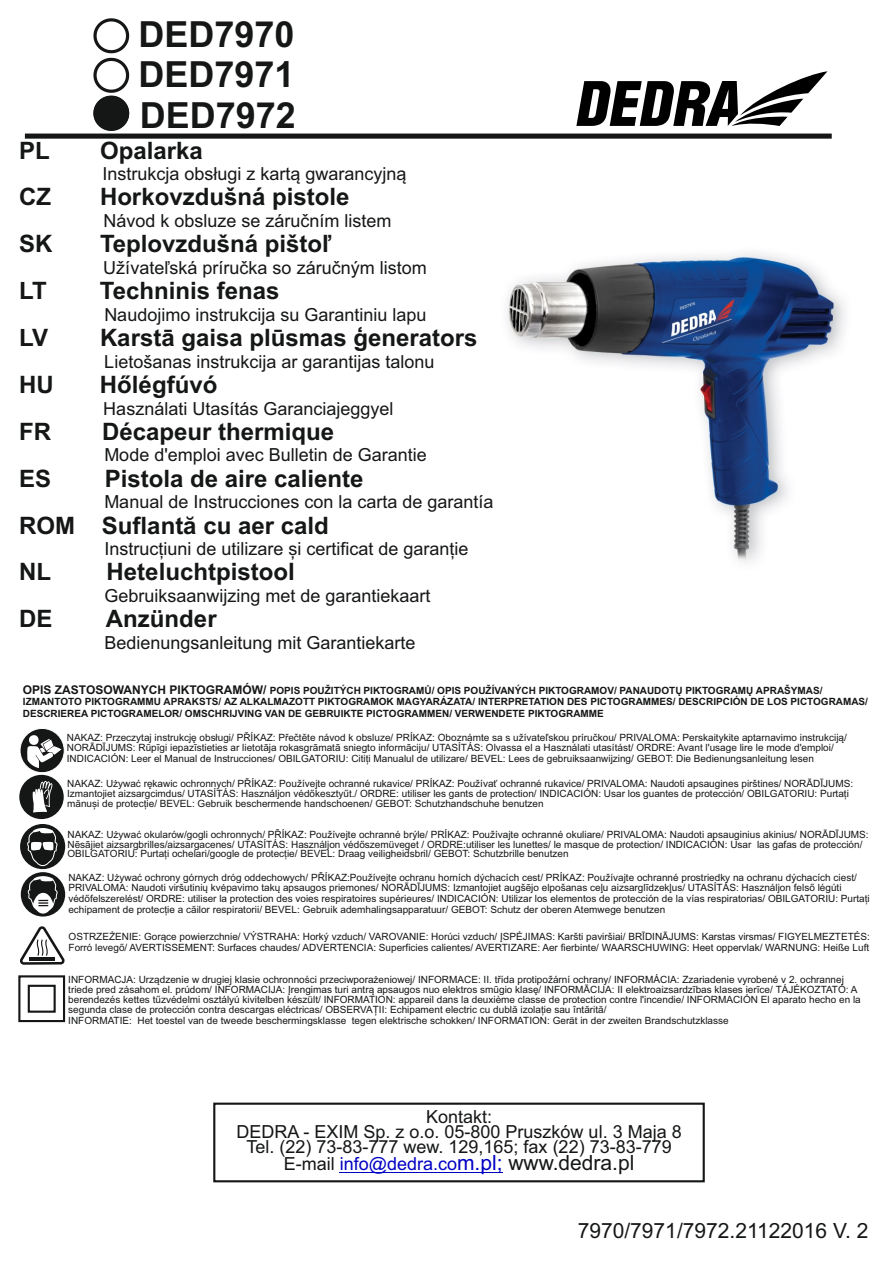
<style>
.page{position:relative;width:893px;height:1263px;background:#fff}
.page>*{position:absolute;margin:0;border:0;box-sizing:border-box;transform-origin:0 0}
.t1{font:700 36px/40.5px "Arial";color:#151616;text-align:justify}
.t2{font:700 24px "Arial";color:#151616}
.t3{font:21px "Arial";color:#151616}
.t4{font:18px/14.9px "Arial";color:#151616;text-align:center}
.t5{font:18px "Arial";color:#0000c4}
.t6{font:10.05px/10.2px "Arial";color:#151616}
.t7{font:700 10.05px/11.4px "Arial";color:#151616}
.s1{font-size:12px}
.s2{color:#151616}
.s3{font-size:21px}
.s4{font-size:21px;color:#151616}
</style>
<div class="page">
<img style="left:506px;top:252px;width:340px;height:311px">
<svg style="left:576px;top:71px;width:251px;height:55px"></svg>
<div style="left:25px;top:134px;width:807px;height:5px;background:#151616"></div>
<svg style="left:20px;top:926px;width:45px;height:39px"></svg>
<svg style="left:19px;top:775px;width:46px;height:141px"></svg>
<div style="left:18px;top:975px;width:47px;height:47px;border:2px solid #151616"></div>
<div style="left:28px;top:985px;width:28px;height:28px;border:2px solid #151616"></div>
<div style="left:213px;top:1102px;width:492px;height:80px;border:2px solid #151616"></div>
<hr style="left:340px;top:1171px;width:117px;height:1px;background:#0000c4">
<hr style="left:457px;top:1172px;width:46px;height:1px;background:#0000c4">
<svg style="left:20px;top:728px;width:45px;height:45px"></svg>
<svg style="left:26px;top:733px;width:35px;height:35px"></svg>
<svg style="left:93px;top:18px;width:36px;height:113px"></svg>
<h1 class="t1" style="left:139px;top:17px;width:159px">DED7970<br>DED7971<br>DED7972</h1>
<h2 class="t2" style="left:19px;top:141px;width:32px">PL</h2>
<h2 class="t2" style="left:100px;top:141px;width:104px">Opalarka</h2>
<h3 class="t4" style="left:102px;top:168px;width:306px">Instrukcja obsługi z kartą gwarancyjną</h3>
<h2 class="t2" style="left:19px;top:188px;width:33px">CZ</h2>
<h2 class="t2" style="left:100px;top:188px;width:251px">Horkovzdušná pistole</h2>
<h3 class="t4" style="left:103px;top:215px;width:290px">Návod k obsluze se záručním listem</h3>
<h2 class="t2" style="left:19px;top:235px;width:35px">SK</h2>
<h2 class="t2" style="left:100px;top:235px;width:233px">Teplovzdušná pištoľ</h2>
<h3 class="t4" style="left:103px;top:262px;width:325px">Užívateľská príručka so záručným listom</h3>
<h2 class="t2" style="left:19px;top:282px;width:29px">LT</h2>
<h2 class="t2" style="left:100px;top:282px;width:181px">Techninis fenas</h2>
<h3 class="t4" style="left:104px;top:309px;width:324px">Naudojimo instrukcija su Garantiniu lapu</h3>
<h2 class="t2" style="left:19px;top:329px;width:30px">LV</h2>
<h2 class="t2" style="left:100px;top:329px;width:379px">Karstā gaisa plūsmas ģenerators</h2>
<h3 class="t4" style="left:104px;top:355px;width:332px">Lietošanas instrukcija ar garantijas talonu</h3>
<h2 class="t2" style="left:19px;top:376px;width:36px">HU</h2>
<h2 class="t2" style="left:100px;top:376px;width:119px">Hőlégfúvó</h2>
<h3 class="t4" style="left:103px;top:402px;width:292px">Használati Utasítás Garanciajeggyel</h3>
<h2 class="t2" style="left:19px;top:422px;width:33px">FR</h2>
<h2 class="t2" style="left:102px;top:422px;width:234px">Décapeur thermique</h2>
<h3 class="t4" style="left:104px;top:449px;width:324px">Mode d'emploi avec Bulletin de Garantie</h3>
<h2 class="t2" style="left:19px;top:469px;width:34px">ES</h2>
<h2 class="t2" style="left:105px;top:469px;width:260px">Pistola de aire caliente</h2>
<h3 class="t4" style="left:104px;top:496px;width:391px">Manual de Instrucciones con la carta de garantía</h3>
<h2 class="t2" style="left:19px;top:516px;width:311px">ROM Suflantă cu aer cald</h2>
<h3 class="t4" style="left:104px;top:543px;width:366px">Instrucțiuni de utilizare și certificat de garanție</h3>
<h2 class="t2" style="left:19px;top:563px;width:33px">NL</h2>
<h2 class="t2" style="left:107px;top:563px;width:190px">Heteluchtpistool</h2>
<h3 class="t4" style="left:104px;top:590px;width:328px">Gebruiksaanwijzing met de garantiekaart</h3>
<h2 class="t2" style="left:19px;top:610px;width:35px">DE</h2>
<h2 class="t2" style="left:106px;top:610px;width:112px">Anzünder</h2>
<h3 class="t4" style="left:104px;top:637px;width:313px">Bedienungsanleitung mit Garantiekarte</h3>
<p class="t7" style="left:23px;top:685px;width:847px"><span class="s1">OPIS ZASTOSOWANYCH PIKTOGRAMÓW/</span> POPIS POUŽITÝCH PIKTOGRAMŮ/ OPIS POUŽÍVANÝCH PIKTOGRAMOV/ PANAUDOTŲ PIKTOGRAMŲ APRAŠYMAS/<br>IZMANTOTO PIKTOGRAMMU APRAKSTS/ AZ ALKALMAZOTT PIKTOGRAMOK MAGYARÁZATA/ INTERPRETATION DES PICTOGRAMMES/ DESCRIPCIÓN DE LOS PICTOGRAMAS/<br>DESCRIEREA PICTOGRAMELOR/ OMSCHRIJVING VAN DE GEBRUIKTE PICTOGRAMMEN/ VERWENDETE PIKTOGRAMME</p>
<p class="t6" style="left:67px;top:733px;width:782px">NAKAZ: Przeczytaj instrukcję obsługi/ PŘÍKAZ: Přečtěte návod k obsluze/ PRÍKAZ: Oboznámte sa s užívateľskou príručkou/ PRIVALOMA: Perskaitykite aptarnavimo instrukciją/<br>NORĀDĪJUMS: Rūpīgi iepazīstieties ar lietotāja rokasgrāmatā sniegto informāciju/ UTASÍTÁS: Olvassa el a Használati utasítást/ ORDRE: Avant l'usage lire le mode d'emploi/<br>INDICACIÓN: Leer el Manual de Instrucciones/ OBILGATORIU: Citiți Manualul de utilizare/ BEVEL: Lees de gebruiksaanwijzing/ GEBOT: Die Bedienungsanleitung lesen</p>
<p class="t6" style="left:67px;top:779px;width:787px">NAKAZ: Używać rękawic ochronnych/ PŘÍKAZ: Používejte ochranné rukavice/ PRÍKAZ: Používať ochranné rukavice/ PRIVALOMA: Naudoti apsaugines pirštines/ NORĀDĪJUMS:<br>Izmantojiet aizsargcimdus/ UTASÍTÁS: Használjon védőkesztyűt./ ORDRE: utiliser les gants de protection/ INDICACIÓN: Usar los guantes de protección/ OBILGATORIU: Purtați mănuși de protecție/ BEVEL: Gebruik beschermende handschoenen/ GEBOT: Schutzhandschuhe benutzen</p>
<p class="t6" style="left:68px;top:831px;width:803px;line-height:9.4px">NAKAZ: Używać okularów/gogli ochronnych/ PŘÍKAZ: Používejte ochranné brýle/ PRÍKAZ: Používajte ochranné okuliare/ PRIVALOMA: Naudoti apsauginius akinius/ NORĀDĪJUMS:<br>Nēsājiet aizsargbrilles/aizsargacenes/ UTASÍTÁS: Használjon védőszemüveget / ORDRE:utiliser les lunettes/ le masque de protection/ INDICACIÓN: Usar las gafas de protección/<br>OBILGATORIU: Purtați ochelari/google de protecție/ BEVEL: Draag veiligheidsbril/ GEBOT: Schutzbrille benutzen</p>
<p class="t6" style="left:68px;top:872px;width:803px;line-height:10.8px">NAKAZ: Używać ochrony górnych dróg oddechowych/ PŘÍKAZ:Používejte ochranu horních dýchacích cest/ PRÍKAZ: Používajte ochranné prostriedky na ochranu dýchacích ciest/ PRIVALOMA: Naudoti viršutinių kvėpavimo takų apsaugos priemones/ NORĀDĪJUMS: Izmantojiet augšējo elpošanas ceļu aizsarglīdzekļus/ UTASÍTÁS: Használjon felső légúti védőfelszerelést/ ORDRE: utiliser la protection des voies respiratoires supérieures/ INDICACIÓN: Utilizar los elementos de protección de la vías respiratorias/ OBILGATORIU: Purtați echipament de protecție a căilor respiratorii/ BEVEL: Gebruik ademhalingsapparatuur/ GEBOT: Schutz der oberen Atemwege benutzen</p>
<p class="t6" style="left:69px;top:931px;width:803px;line-height:11.1px">OSTRZEŻENIE: Gorące powierzchnie/ VÝSTRAHA: Horký vzduch/ VAROVANIE: Horúci vzduch/ ĮSPĖJIMAS: Karšti paviršiai/ BRĪDINĀJUMS: Karstas virsmas/ FIGYELMEZTETÉS:<br>Forró levegő/ AVERTISSEMENT: Surfaces chaudes/ ADVERTENCIA: Superficies calientes/ AVERTIZARE: Aer fierbinte/ WAARSCHUWING: Heet oppervlak/ WARNUNG: Heiße Luft</p>
<p class="t6" style="left:68px;top:975px;width:794px">INFORMACJA: Urządzenie w drugiej klasie ochronności przeciwporażeniowej/ INFORMACE: II. třída protipožární ochrany/ INFORMÁCIA: Zzariadenie vyrobené v 2. ochrannej triede pred zásahom el. prúdom/ INFORMACIJA: Įrengimas turi antrą apsaugos nuo elektros smūgio klasę/ INFORMĀCIJA: II elektroaizsardzības klases ierīce/ TÁJÉKOZTATÓ: A berendezés kettes tűzvédelmi osztályú kivitelben készült/ INFORMATION: appareil dans la deuxième classe de protection contre l'incendie/ INFORMACIÓN El aparato hecho en la segunda clase de protección contra descargas eléctricas/ OBSERVAȚII: Echipament electric cu dublă izolație sau întărită/<br>INFORMATIE: Het toestel van de tweede beschermingsklasse tegen elektrische schokken/ INFORMATION: Gerät in der zweiten Brandschutzklasse</p>
<h3 class="t4" style="left:236px;top:1111px;width:447px">Kontakt:<br>DEDRA - EXIM Sp. z o.o. 05-800 Pruszków ul. 3 Maja 8<br>Tel. (22) 73-83-777 wew. 129,165; fax (22) 73-83-779</h3>
<h3 class="t5" style="left:284px;top:1157px;width:352px"><span class="s2">E-mail</span> info@dedra.co<span class="s3">m.pl;</span> <span class="s4">www.dedra.pl</span></h3>
<h3 class="t3" style="left:578px;top:1223px;width:292px">7970/7971/7972.21122016 V. 2</h3>
</div>
